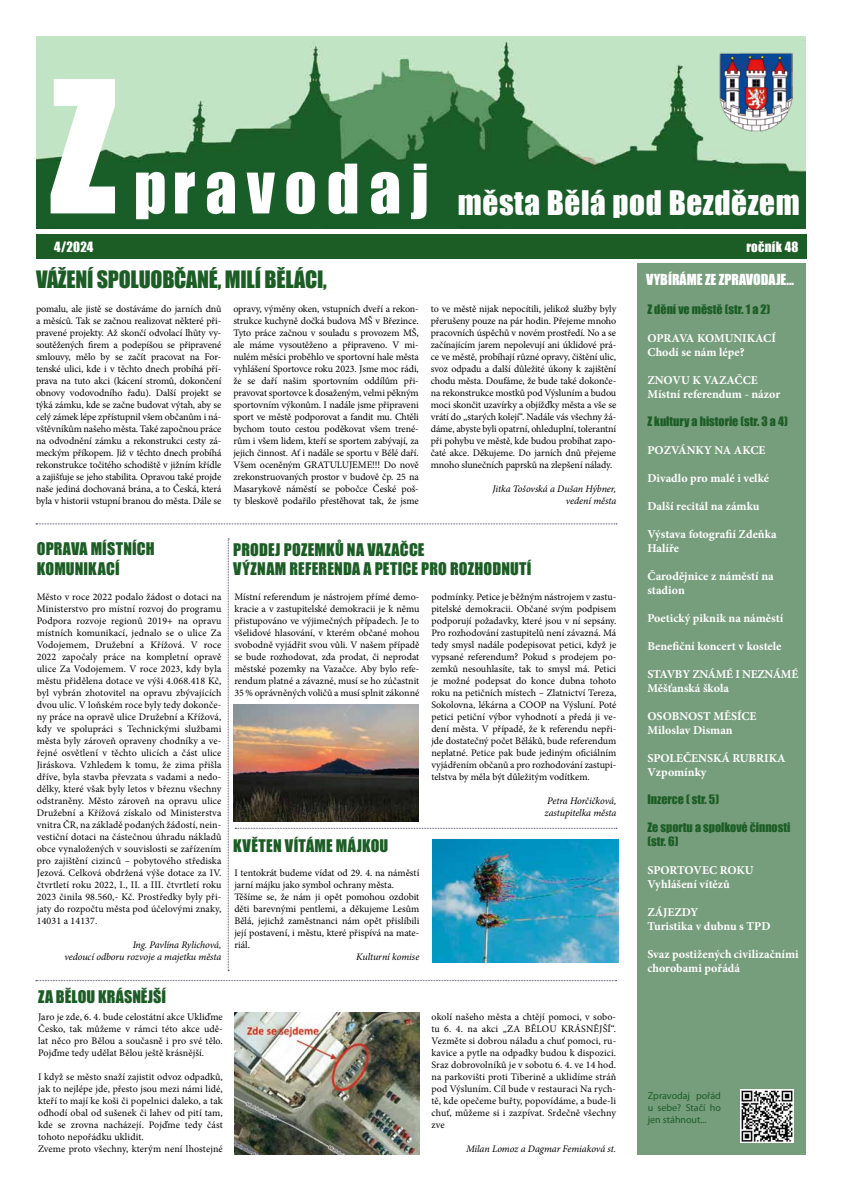
<style>
.page{position:relative;width:842px;height:1191px;background:#fff}
.page>*{position:absolute;margin:0;border:0;box-sizing:border-box;transform-origin:0 0}
.t1{font:170px "Impact";color:#fff}
.t2{font:63px "Impact";color:#fff}
.t3{font:31.1px "Impact";color:#fff}
.t4{font:22px "Impact";letter-spacing:-.01em;color:#1c5d26}
.t5{font:16px/19.2px "Impact";letter-spacing:.015em;color:#1c5d26}
.t6{font:14px "Impact";color:#fff}
.t7{font:13px "Impact";letter-spacing:.02em;color:#fff}
.t8{font:700 12px/14px "Minion Pro";color:#fff}
.t9{font:12px/14px "Impact";color:#1c5d26}
.t10{font:700 12px/14px "Minion Pro";letter-spacing:-.02em;color:#fff}
.t11{font:10px/12px "Minion Pro";color:#000;text-align:justify}
.t12{font:italic 10px/12px "Minion Pro";letter-spacing:-.01em;color:#000;text-align:right}
.t13{font:10px/12px "Myriad Pro";color:#1c5d26;text-align:justify}
</style>
<div class="page">
<img style="left:36px;top:36px;width:770px;height:192px">
<div style="left:36px;top:234px;width:771px;height:24px;background:#1c5d26"></div>
<div style="left:637px;top:264px;width:169px;height:891px;background:#769d7c"></div>
<img style="left:741px;top:1089px;width:52px;height:53px">
<img style="left:719px;top:53px;width:73px;height:79px">
<svg style="left:36px;top:523px;width:581px;height:1px"></svg>
<svg style="left:235px;top:828px;width:382px;height:1px"></svg>
<svg style="left:228px;top:539px;width:1px;height:432px"></svg>
<svg style="left:36px;top:980px;width:581px;height:1px"></svg>
<img style="left:233px;top:705px;width:186px;height:116px">
<img style="left:234px;top:1013px;width:186px;height:142px">
<img style="left:433px;top:839px;width:185px;height:123px">
<h1 class="t1" style="left:50px;top:15px;width:66px">Z</h1>
<h2 class="t2" style="left:134px;top:140px;width:297px">PRAVODAJ</h2>
<h3 class="t3" style="left:458px;top:178px;width:343px">MĚSTA BĚLÁ POD BEZDĚZEM</h3>
<h3 class="t7" style="left:54px;top:237px;width:41px">4/2024</h3>
<h3 class="t7" style="left:746px;top:237px;width:54px">ROČNÍK 48</h3>
<h3 class="t6" style="left:646px;top:269px;width:150px">VYBÍRÁME ZE ZPRAVODAJE...</h3>
<h3 class="t4" style="left:36px;top:263px;width:292px">VÁŽENÍ SPOLUOBČANÉ, MILÍ BĚLÁCI,</h3>
<p class="t11" style="left:36px;top:303px;width:187px">pomalu, ale jistě se dostáváme do jarních dnů a měsíců. Tak se začnou realizovat některé při&shy;pravené projekty. Až skončí odvolací lhůty vy&shy;soutěžených firem a podepíšou se připravené smlouvy, mělo by se začít pracovat na For&shy;tenské ulici, kde i v těchto dnech probíhá pří&shy;prava na tuto akci (kácení stromů, dokončení obnovy vodovodního řadu). Další projekt se týká zámku, kde se začne budovat výtah, aby se celý zámek lépe zpřístupnil všem občanům i ná&shy;vštěvníkům našeho města. Také započnou práce na odvodnění zámku a rekonstrukci cesty zá&shy;meckým příkopem. Již v těchto dnech probíhá rekonstrukce točitého schodiště v jižním křídle a zajišťuje se jeho stabilita. Opravou také projde naše jediná dochovaná brána, a to Česká, která byla v historii vstupní branou do města. Dále se</p>
<p class="t11" style="left:233px;top:303px;width:187px">opravy, výměny oken, vstupních dveří a rekon&shy;strukce kuchyně dočká budova MŠ v Březince.<br>Tyto práce začnou v souladu s provozem MŠ, ale máme vysoutěženo a připraveno. V mi&shy;nulém měsíci proběhlo ve sportovní hale města vyhlášení Sportovce roku 2023. Jsme moc rádi, že se daří našim sportovním oddílům při&shy;pravovat sportovce k dosaženým, velmi pěkným sportovním výkonům. I nadále jsme připraveni sport ve městě podporovat a fandit mu. Chtěli bychom touto cestou poděkovat všem trené&shy;rům i všem lidem, kteří se sportem zabývají, za jejich činnost. Ať i nadále se sportu v Bělé daří.<br>Všem oceněným GRATULUJEME!!! Do nově zrekonstruovaných prostor v budově čp. 25 na Masarykově náměstí se pobočce České poš&shy;ty bleskově podařilo přestěhovat tak, že jsme</p>
<p class="t11" style="left:431px;top:303px;width:187px">to ve městě nijak nepocítili, jelikož služby byly přerušeny pouze na pár hodin. Přejeme mnoho pracovních úspěchů v novém prostředí. No a se začínajícím jarem nepolevují ani úklidové prá&shy;ce ve městě, probíhají různé opravy, čištění ulic, svoz odpadu a další důležité úkony k zajištění chodu města. Doufáme, že bude také dokonče&shy;na rekonstrukce mostků pod Výsluním a budou moci skončit uzavírky a objížďky města a vše se vrátí do „starých kolejí“. Nadále vás všechny žá&shy;dáme, abyste byli opatrní, ohleduplní, tolerantní při pohybu ve městě, kde budou probíhat zapo&shy;čaté akce. Děkujeme. Do jarních dnů přejeme mnoho slunečních paprsků na zlepšení nálady.</p>
<p class="t12" style="left:493px;top:483px;width:125px">Jitka Tošovská a Dušan Hýbner, vedení města</p>
<h3 class="t5" style="left:37px;top:539px;width:119px">OPRAVA MÍSTNÍCH<br>KOMUNIKACÍ</h3>
<p class="t11" style="left:37px;top:591px;width:186px">Město v roce 2022 podalo žádost o dotaci na Ministerstvo pro místní rozvoj do programu Podpora rozvoje regionů 2019+ na opravu místních komunikací, jednalo se o ulice Za Vodojemem, Družební a Křížová. V roce 2022 započaly práce na kompletní opravě ulice Za Vodojemem. V roce 2023, kdy byla městu přidělena dotace ve výši 4.068.418 Kč, byl vybrán zhotovitel na opravu zbývajících dvou ulic. V loňském roce byly tedy dokonče&shy;ny práce na opravě ulice Družební a Křížová, kdy ve spolupráci s Technickými službami města byly zároveň opraveny chodníky a ve&shy;řejné osvětlení v těchto ulicích a část ulice Jiráskova. Vzhledem k tomu, že zima přišla dříve, byla stavba převzata s vadami a nedo&shy;dělky, které však byly letos v březnu všechny odstraněny. Město zároveň na opravu ulice Družební a Křížová získalo od Ministerstva vnitra ČR, na základě podaných žádostí, nein&shy;vestiční dotaci na částečnou úhradu nákladů obce vynaložených v souvislosti se zařízením pro zajištění cizinců – pobytového střediska Jezová. Celková obdržená výše dotace za IV. čtvrtletí roku 2022, I., II. a III. čtvrtletí roku 2023 činila 98.560,- Kč. Prostředky byly při&shy;jaty do rozpočtu města pod účelovými znaky, 14031 a 14137.</p>
<p class="t12" style="left:64px;top:939px;width:159px">Ing. Pavlína Rylichová,<br>vedoucí odboru rozvoje a majetku města</p>
<h3 class="t5" style="left:38px;top:986px;width:129px">ZA BĚLOU KRÁSNĚJŠÍ</h3>
<p class="t11" style="left:38px;top:1011px;width:186px">Jaro je zde, 6. 4. bude celostátní akce Ukliďme Česko, tak můžeme v rámci této akce udě&shy;lat něco pro Bělou a současně i pro své tělo.<br>Pojďme tedy udělat Bělou ještě krásnější.</p>
<p class="t11" style="left:38px;top:1071px;width:186px;text-align:left">I když se město snaží zajistit odvoz odpadků, jak to nejlépe jde, přesto jsou mezi námi lidé, kteří to mají ke koši či popelnici daleko, a tak odhodí obal od sušenek či lahev od pití tam, kde se zrovna nacházejí. Pojďme tedy část tohoto nepořádku uklidit.<br>Zveme proto všechny, kterým není lhostejné</p>
<h3 class="t5" style="left:233px;top:539px;width:300px">PRODEJ POZEMKŮ NA VAZAČCE<br>VÝZNAM REFERENDA A PETICE PRO ROZHODNUTÍ</h3>
<p class="t11" style="left:234px;top:591px;width:186px">Místní referendum je nástrojem přímé demo&shy;kracie a v zastupitelské demokracii je k němu přistupováno ve výjimečných případech. Je to všelidové hlasování, v kterém občané mohou svobodně vyjádřit svou vůli. V našem případě se bude rozhodovat, zda prodat, či neprodat městské pozemky na Vazačce. Aby bylo refe&shy;rendum platné a závazné, musí se ho zúčastnit 35 % oprávněných voličů a musí splnit zákonné</p>
<p class="t11" style="left:431px;top:591px;width:187px">podmínky. Petice je běžným nástrojem v zastu&shy;pitelské demokracii. Občané svým podpisem podporují požadavky, které jsou v ní sepsány.<br>Pro rozhodování zastupitelů není závazná. Má tedy smysl nadále podepisovat petici, když je vypsané referendum? Pokud s prodejem po&shy;zemků nesouhlasíte, tak to smysl má. Petici je možné podepsat do konce dubna tohoto roku na petičních místech – Zlatnictví Tereza, Sokolovna, lékárna a COOP na Výsluní. Poté petici petiční výbor vyhodnotí a předá ji ve&shy;dení města. V případě, že k referendu nepři&shy;jde dostatečný počet Běláků, bude referendum neplatné. Petice pak bude jediným oficiálním vyjádřením občanů a pro rozhodování zastupi&shy;telstva by měla být důležitým vodítkem.</p>
<p class="t12" style="left:544px;top:795px;width:73px;text-align:left">Petra Horčičková, zastupitelka města</p>
<h3 class="t5" style="left:233px;top:836px;width:27px">KVĚTEN</h3>
<h3 class="t5" style="left:285px;top:836px;width:18px">VÍTÁME</h3>
<h3 class="t5" style="left:336px;top:836px;width:10px">MÁJKOU</h3>
<p class="t11" style="left:234px;top:867px;width:186px;text-align:left">I tentokrát budeme vídat od 29. 4. na náměstí jarní májku jako symbol ochrany města.<br>Těšíme se, že nám ji opět pomohou ozdobit děti barevnými pentlemi, a děkujeme Lesům Bělá, jejichž zaměstnanci nám opět přislíbili její postavení, i městu, které přispívá na mate&shy;riál.</p>
<p class="t12" style="left:356px;top:951px;width:65px">Kulturní komise</p>
<p class="t11" style="left:431px;top:1011px;width:186px">okolí našeho města a chtějí pomoci, v sobo&shy;tu 6. 4. na akci „ZA BĚLOU KRÁSNĚJŠÍ“.<br>Vezměte si dobrou náladu a chuť pomoci, ru&shy;kavice a pytle na odpadky budou k dispozici.<br>Sraz dobrovolníků je v sobotu 6. 4. ve 14 hod. na parkovišti proti Tiberině a uklidíme stráň pod Výsluním. Cíl bude v restauraci Na rych&shy;tě, kde opečeme buřty, popovídáme, a bude-li chuť, můžeme si i zazpívat. Srdečně všechny zve</p>
<p class="t12" style="left:466px;top:1143px;width:152px">Milan Lomoz a Dagmar Femiaková st.</p>
<p class="t9" style="left:647px;top:301px;width:124px">Z DĚNÍ VE MĚSTĚ (STR. 1 A 2)</p>
<p class="t8" style="left:647px;top:331px;width:130px">OPRAVA KOMUNIKACÍ<br>Chodí se nám lépe?</p>
<p class="t8" style="left:647px;top:373px;width:134px">ZNOVU K VAZAČCE<br>Místní referendum - názor</p>
<p class="t9" style="left:647px;top:413px;width:142px">Z KULTURY A HISTORIE (STR. 3 A 4)</p>
<p class="t8" style="left:647px;top:443px;width:119px">POZVÁNKY NA AKCE</p>
<p class="t8" style="left:647px;top:471px;width:123px">Divadlo pro malé i velké</p>
<p class="t8" style="left:647px;top:499px;width:114px">Další recitál na zámku</p>
<p class="t8" style="left:647px;top:526px;width:131px">Výstava fotografií Zdeňka<br>Halíře</p>
<p class="t8" style="left:647px;top:568px;width:128px">Čarodějnice z náměstí na stadion</p>
<p class="t8" style="left:647px;top:610px;width:137px">Poetický piknik na náměstí</p>
<p class="t8" style="left:647px;top:638px;width:136px">Benefiční koncert v kostele</p>
<p class="t10" style="left:647px;top:666px;width:152px">STAVBY ZNÁMÉ I NEZNÁMÉ<br>Měšťanská škola</p>
<p class="t8" style="left:647px;top:708px;width:111px">OSOBNOST MĚSÍCE<br>Miloslav Disman</p>
<p class="t8" style="left:647px;top:750px;width:140px">SPOLEČENSKÁ RUBRIKA<br>Vzpomínky</p>
<p class="t9" style="left:647px;top:791px;width:73px">INZERCE ( STR. 5)</p>
<p class="t9" style="left:647px;top:819px;width:144px">ZE SPORTU A SPOLKOVÉ ČINNOSTI (STR. 6)</p>
<p class="t8" style="left:647px;top:862px;width:108px">SPORTOVEC ROKU<br>Vyhlášení vítězů</p>
<p class="t8" style="left:647px;top:904px;width:125px">ZÁJEZDY<br>Turistika v dubnu s TPD</p>
<p class="t8" style="left:647px;top:946px;width:153px">Svaz postižených civilizačními chorobami pořádá</p>
<p class="t13" style="left:648px;top:1089px;width:75px">Zpravodaj pořád u sebe? Stačí ho jen stáhnout...</p>
</div>
